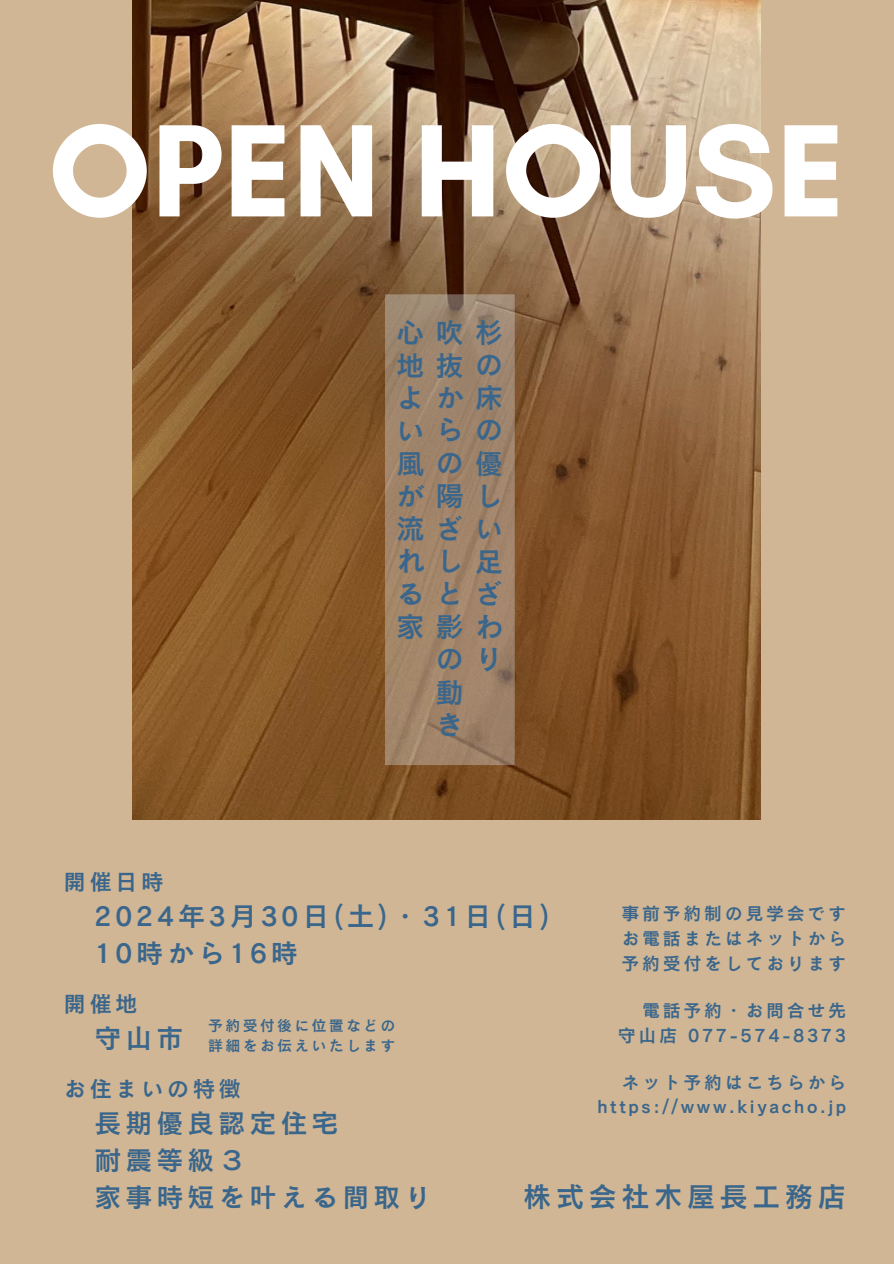
<style>
.page{position:relative;width:894px;height:1264px;background:#fff}
.page>*{position:absolute;margin:0;border:0;box-sizing:border-box;transform-origin:0 0}
.t1{font:700 133.95px "Glacial Indifference";color:#fff}
.t2{font:28.5px "Canva Cezanne Pro N DB";letter-spacing:.38em;color:#3a668c}
.t3{font:28.5px "Canva Cezanne Pro N DB";letter-spacing:.145em;color:#3a668c}
.t4{font:27px/37.2px "Canva Cezanne Pro N DB";letter-spacing:.145em;color:#3a668c}
.t5{font:22.5px "Canva Cezanne Pro N DB";letter-spacing:.145em;color:#3a668c}
.t6{font:18px/24.8px "Canva Cezanne Pro N DB";letter-spacing:.145em;color:#3a668c;text-align:right}
.t7{font:15px/20.2px "Canva Cezanne Pro N DB";letter-spacing:.145em;color:#3a668c}
</style>
<div class="page">
<div style="left:0;top:0;width:893px;height:1263px;background:#d0b695"></div>
<img style="left:133px;top:0;width:627px;height:819px">
<svg style="left:385px;top:294px;width:129px;height:471px;background:#9f8369"></svg>
<h1 class="t1" style="left:48px;top:89px;width:798px">OPEN HOUSE</h1>
<h2 class="t2" style="left:435px;top:318px;width:69px">吹杉</h2>
<h2 class="t2" style="left:396px;top:350px;width:109px">地抜の</h2>
<h2 class="t2" style="left:396px;top:383px;width:109px">よか床</h2>
<h2 class="t2" style="left:396px;top:415px;width:109px">いらの</h2>
<h2 class="t2" style="left:435px;top:448px;width:69px">の優</h2>
<h2 class="t2" style="left:396px;top:481px;width:109px">が陽し</h2>
<h2 class="t2" style="left:396px;top:514px;width:109px">流ざい</h2>
<h2 class="t2" style="left:396px;top:546px;width:106px">れし足</h2>
<h2 class="t2" style="left:396px;top:579px;width:109px">るとざ</h2>
<h2 class="t2" style="left:396px;top:612px;width:109px">家影わ</h2>
<h2 class="t2" style="left:435px;top:644px;width:69px">のり</h2>
<h2 class="t2" style="left:435px;top:677px;width:30px">動</h2>
<h2 class="t2" style="left:435px;top:710px;width:30px">き</h2>
<h2 class="t2" style="left:396px;top:318px;width:27px">心</h2>
<h2 class="t2" style="left:396px;top:448px;width:27px">風</h2>
<p class="t5" style="left:64px;top:870px;width:101px">開催日時</p>
<p class="t4" style="left:95px;top:897px;width:456px">2024年3月 30日 (土)・31日 (日)<br>10時から16時</p>
<h2 class="t5" style="left:64px;top:991px;width:76px">開催地</h2>
<h2 class="t4" style="left:95px;top:1018px;width:90px">守山市</h2>
<h4 class="t7" style="left:208px;top:1014px;width:188px">予約受付後に位置などの詳細をお伝えいたします</h4>
<h4 class="t6" style="left:621px;top:901px;width:226px;text-align:justify">事前予約制の見学会ですお電話またはネットから予約受付をしております</h4>
<h3 class="t6" style="left:617px;top:997px;width:230px">電話予約・お問合せ先<br>守山店 077-574-8373</h3>
<h2 class="t5" style="left:64px;top:1076px;width:179px">お住まいの特徴</h2>
<h2 class="t4" style="left:95px;top:1103px;width:338px">長期優良認定住宅<br>耐震等級３<br>家事時短を叶える間取り</h2>
<h4 class="t6" style="left:597px;top:1069px;width:250px">ネット予約はこちらからhttps://www.kiyacho.jp</h4>
<h2 class="t3" style="left:523px;top:1181px;width:324px">株式会社木屋長工務店</h2>
</div>
